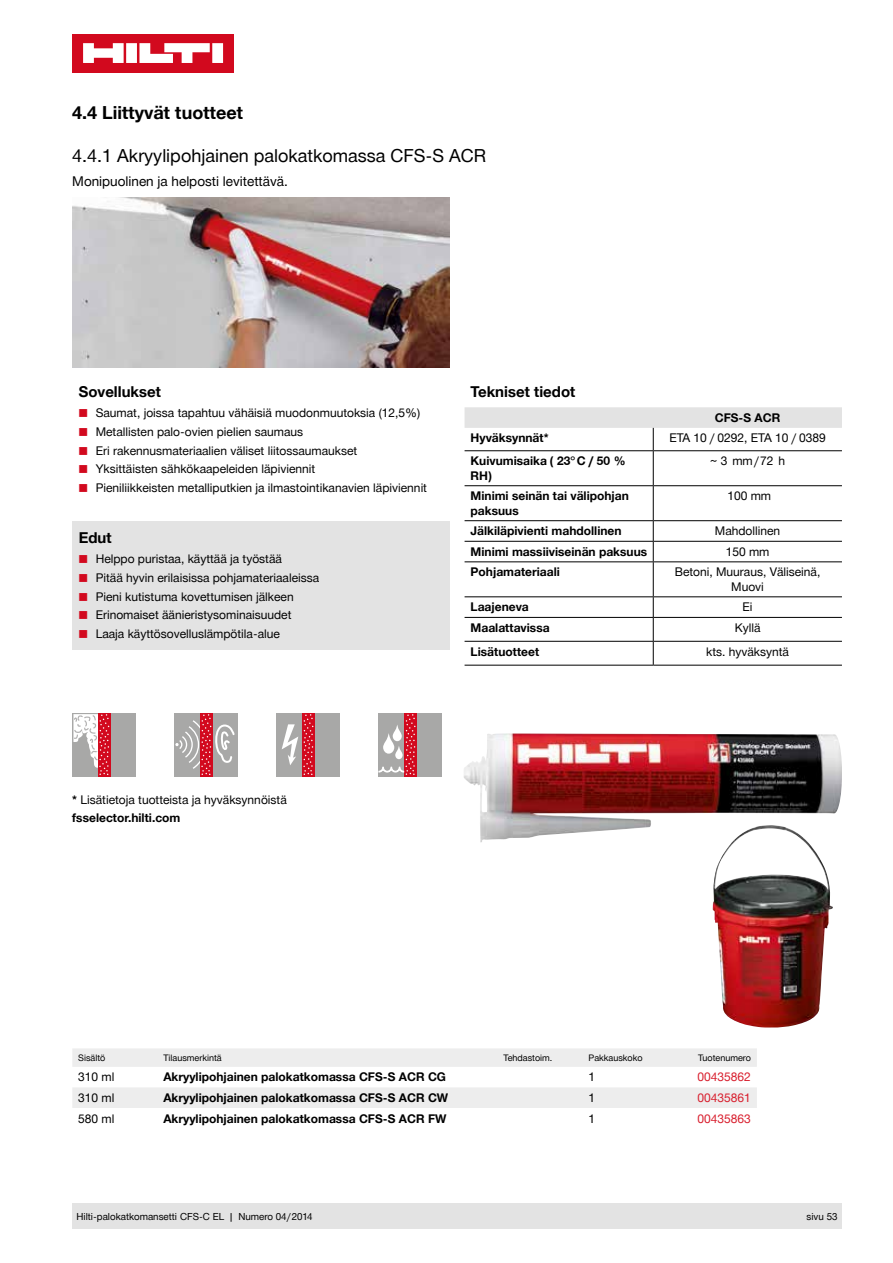
<style>
.page{position:relative;width:893px;height:1263px;background:#fff}
.page>*{position:absolute;margin:0;border:0;box-sizing:border-box;transform-origin:0 0}
.t1{font:18px "Hilti";color:#000}
.t2{font:700 18px "Hilti";color:#000}
.t3{font:700 15px "Hilti";color:#000}
.t4{font:13.5px "Hilti";color:#000}
.t5{font:12px/18.6px "Hilti";color:#000}
.t6{font:700 12px/14.4px "Hilti";color:#000}
.t7{font:12px "Hilti";color:#d81e2d}
.t8{font:9.75px "Hilti";color:#000}
.t9{font:9px "Hilti";color:#000}
.s1{color:#d2091e}
.s2{font-weight:700}
</style>
<div class="page">
<div style="left:72px;top:1203px;width:770px;height:26px;background:#e3e3e3"></div>
<div style="left:72px;top:34px;width:162px;height:38px;background:#d2091e"></div>
<svg style="left:83px;top:43px;width:140px;height:20px"></svg>
<div style="left:72px;top:521px;width:378px;height:128px;background:#e3e3e3"></div>
<img style="left:72px;top:197px;width:378px;height:170px">
<div style="left:174px;top:713px;width:64px;height:64px;background:#a8a8a7"></div>
<div style="left:200px;top:713px;width:12px;height:64px;background:#d2091e"></div>
<svg style="left:175px;top:714px;width:60px;height:61px"></svg>
<div style="left:276px;top:713px;width:64px;height:64px;background:#a8a8a7"></div>
<div style="left:302px;top:713px;width:12px;height:64px;background:#d2091e"></div>
<svg style="left:282px;top:714px;width:31px;height:61px"></svg>
<div style="left:378px;top:713px;width:64px;height:64px;background:#a8a8a7"></div>
<div style="left:404px;top:713px;width:12px;height:64px;background:#d2091e"></div>
<svg style="left:378px;top:714px;width:37px;height:61px"></svg>
<div style="left:72px;top:713px;width:64px;height:64px;background:#a8a8a7"></div>
<div style="left:98px;top:713px;width:12px;height:64px;background:#d2091e"></div>
<svg style="left:73px;top:714px;width:36px;height:61px"></svg>
<img style="left:464px;top:733px;width:378px;height:109px">
<img style="left:713px;top:825px;width:120px;height:202px">
<svg style="left:72px;top:1048px;width:685px;height:60px"></svg>
<svg style="left:465px;top:407px;width:377px;height:43px"></svg>
<hr style="left:465px;top:450px;width:188px;height:1px;background:#000">
<hr style="left:653px;top:450px;width:189px;height:1px;background:#000">
<hr style="left:653px;top:451px;width:1px;height:34px;background:#000">
<hr style="left:465px;top:485px;width:188px;height:1px;background:#000">
<hr style="left:653px;top:485px;width:189px;height:1px;background:#000">
<hr style="left:653px;top:486px;width:1px;height:34px;background:#000">
<hr style="left:465px;top:520px;width:188px;height:1px;background:#000">
<hr style="left:653px;top:520px;width:189px;height:1px;background:#000">
<hr style="left:465px;top:541px;width:188px;height:1px;background:#000">
<hr style="left:653px;top:541px;width:189px;height:1px;background:#000">
<svg style="left:653px;top:521px;width:1px;height:40px"></svg>
<hr style="left:465px;top:561px;width:188px;height:1px;background:#000">
<hr style="left:653px;top:561px;width:189px;height:1px;background:#000">
<hr style="left:653px;top:562px;width:1px;height:34px;background:#000">
<hr style="left:465px;top:596px;width:188px;height:1px;background:#000">
<hr style="left:653px;top:596px;width:189px;height:1px;background:#000">
<hr style="left:465px;top:617px;width:188px;height:1px;background:#000">
<hr style="left:653px;top:617px;width:189px;height:1px;background:#000">
<svg style="left:653px;top:597px;width:1px;height:68px"></svg>
<hr style="left:465px;top:641px;width:188px;height:1px;background:#000">
<hr style="left:465px;top:665px;width:188px;height:1px;background:#000">
<hr style="left:653px;top:641px;width:189px;height:1px;background:#000">
<hr style="left:653px;top:665px;width:189px;height:1px;background:#000">
<h1 class="t2" style="left:72px;top:102px;width:172px">4.4 Liittyvät tuotteet</h1>
<h1 class="t1" style="left:72px;top:146px;width:415px">4.4.1 Akryylipohjainen palokatkomassa CFS-S ACR</h1>
<p class="t4" style="left:72px;top:173px;width:217px">Monipuolinen ja helposti levitettävä.</p>
<p class="t3" style="left:79px;top:383px;width:84px">Sovellukset</p>
<p class="t5" style="left:79px;top:404px;width:350px"><span class="s1">◼</span> Saumat, joissa tapahtuu vähäisiä muodonmuutoksia (12,5%) <span class="s1">◼</span> Metallisten palo-ovien pielien saumaus<br><span class="s1">◼</span> Eri rakennusmateriaalien väliset liitossaumaukset<br><span class="s1">◼</span> Yksittäisten sähkökaapeleiden läpiviennit<br><span class="s1">◼</span> Pieniliikkeisten metalliputkien ja ilmastointikanavien läpiviennit</p>
<p class="t3" style="left:79px;top:529px;width:35px">Edut</p>
<p class="t5" style="left:79px;top:550px;width:242px"><span class="s1">◼</span> Helppo puristaa, käyttää ja työstää<br><span class="s1">◼</span> Pitää hyvin erilaisissa pohjamateriaaleissa <span class="s1">◼</span> Pieni kutistuma kovettumisen jälkeen<br><span class="s1">◼</span> Erinomaiset äänieristysominaisuudet<br><span class="s1">◼</span> Laaja käyttösovelluslämpötila-alue</p>
<p class="t3" style="left:471px;top:383px;width:106px">Tekniset tiedot</p>
<p class="t6" style="left:715px;top:410px;width:67px">CFS-S ACR</p>
<p class="t6" style="left:471px;top:431px;width:80px">Hyväksynnät*</p>
<p class="t5" style="left:669px;top:429px;width:158px">ETA 10 / 0292, ETA 10 / 0389</p>
<p class="t6" style="left:471px;top:454px;width:157px">Kuivumisaika ( 23° C / 50 %<br>RH)</p>
<p class="t5" style="left:710px;top:452px;width:76px">~ 3 mm / 72 h</p>
<p class="t6" style="left:471px;top:489px;width:160px">Minimi seinän tai välipohjan paksuus</p>
<p class="t5" style="left:727px;top:487px;width:45px">100 mm</p>
<p class="t6" style="left:471px;top:524px;width:152px">Jälkiläpivienti mahdollinen</p>
<p class="t5" style="left:715px;top:522px;width:67px">Mahdollinen</p>
<p class="t6" style="left:471px;top:544px;width:178px">Minimi massiiviseinän paksuus</p>
<p class="t5" style="left:726px;top:542px;width:45px">150 mm</p>
<p class="t6" style="left:471px;top:565px;width:91px">Pohjamateriaali</p>
<p class="t5" style="left:675px;top:565px;width:147px;line-height:14.4px;text-align:center">Betoni, Muuraus, Väliseinä,<br>Muovi</p>
<p class="t6" style="left:471px;top:600px;width:60px">Laajeneva</p>
<p class="t5" style="left:743px;top:598px;width:11px">Ei</p>
<p class="t6" style="left:471px;top:621px;width:81px">Maalattavissa</p>
<p class="t5" style="left:735px;top:618px;width:27px">Kyllä</p>
<p class="t6" style="left:471px;top:644px;width:70px">Lisätuotteet</p>
<p class="t5" style="left:706px;top:642px;width:84px">kts. hyväksyntä</p>
<p class="t5" style="left:72px;top:791px;width:216px;line-height:18px"><span class="s2">*</span> Lisätietoja tuotteista ja hyväksynnöistä <span class="s2">fsselector.hilti.com</span></p>
<p class="t9" style="left:78px;top:1052px;width:29px">Sisältö</p>
<p class="t9" style="left:163px;top:1052px;width:60px">Tilausmerkintä</p>
<p class="t9" style="left:503px;top:1052px;width:50px">Tehdastoim.</p>
<p class="t9" style="left:589px;top:1052px;width:56px">Pakkauskoko</p>
<p class="t9" style="left:698px;top:1052px;width:54px">Tuotenumero</p>
<p class="t5" style="left:78px;top:1068px;width:38px">310 ml</p>
<p class="t6" style="left:163px;top:1070px;width:284px">Akryylipohjainen palokatkomassa CFS-S ACR CG</p>
<p class="t5" style="left:589px;top:1068px;width:8px">1</p>
<p class="t7" style="left:697px;top:1070px;width:55px">00435862</p>
<p class="t5" style="left:78px;top:1088px;width:38px">310 ml</p>
<p class="t6" style="left:163px;top:1090px;width:286px">Akryylipohjainen palokatkomassa CFS-S ACR CW</p>
<p class="t5" style="left:589px;top:1088px;width:8px">1</p>
<p class="t7" style="left:697px;top:1091px;width:55px">00435861</p>
<p class="t5" style="left:78px;top:1109px;width:38px">580 ml</p>
<p class="t6" style="left:163px;top:1111px;width:285px">Akryylipohjainen palokatkomassa CFS-S ACR FW</p>
<p class="t5" style="left:589px;top:1109px;width:8px">1</p>
<p class="t7" style="left:697px;top:1111px;width:55px">00435863</p>
<p class="t8" style="left:77px;top:1211px;width:237px">Hilti-palokatkomansetti CFS-C EL | Numero 04 / 2014</p>
<p class="t8" style="left:806px;top:1211px;width:33px">sivu 53</p>
</div>
